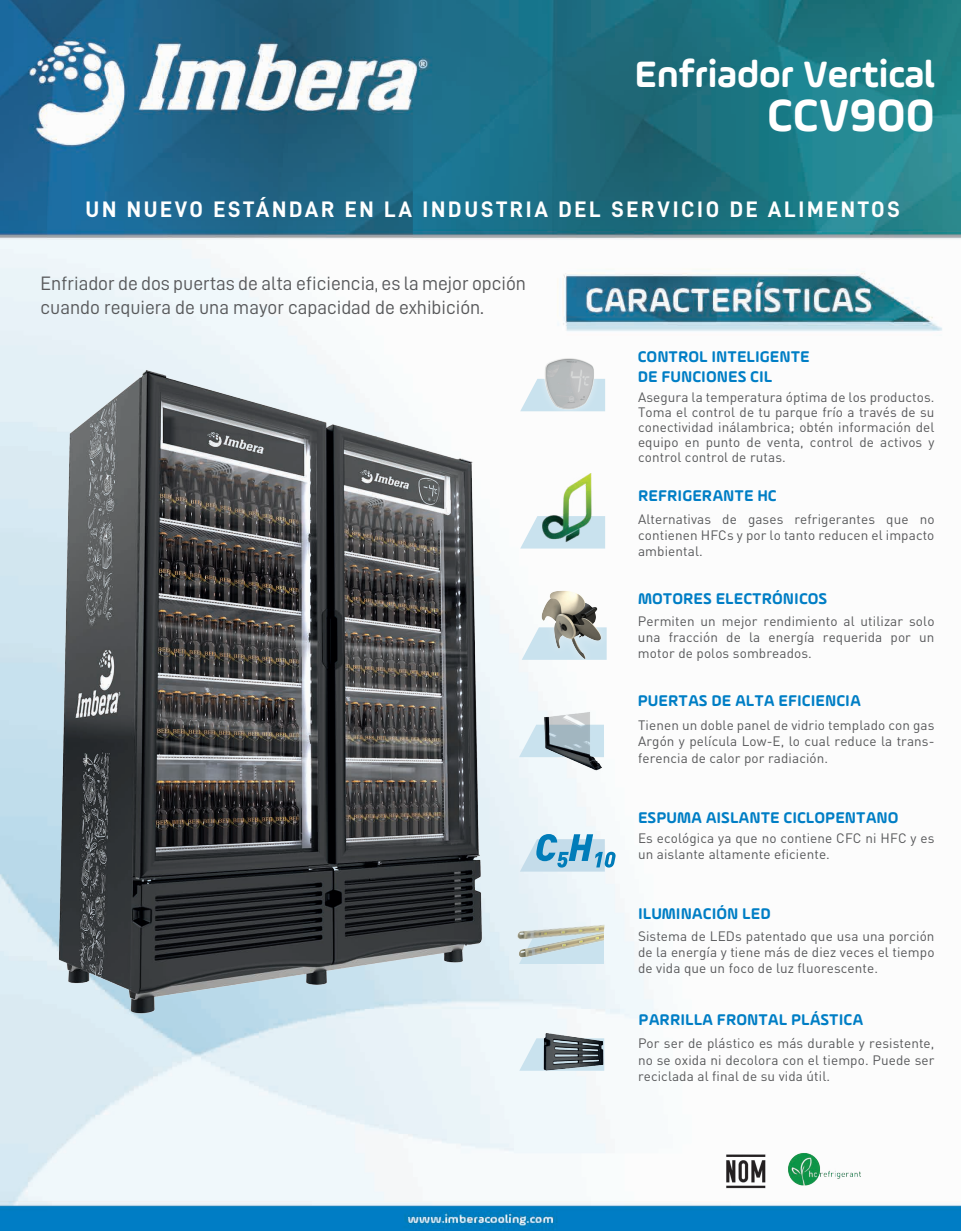
<style>
.page{position:relative;width:961px;height:1231px;background:#fff}
.page>*{position:absolute;margin:0;border:0;box-sizing:border-box;transform-origin:0 0}
.t1{font:700 48px "Ample Soft";color:#fff}
.t2{font:700 39px "Ample Soft";color:#fff}
.t3{font:22.5px "D DIN Bold";letter-spacing:.12em;color:#fff}
.t4{font:19.5px/24px "D DIN";color:#57585a}
.t5{font:700 16.5px/19.8px "Ample Soft";color:#007ec5}
.t6{font:13.5px/16.2px "DIN Pro";letter-spacing:.01em;color:#57585a;text-align:justify}
</style>
<div class="page">
<img style="left:0;top:0;width:961px;height:1231px">
<img style="left:30px;top:368px;width:478px;height:659px">
<img style="left:786px;top:1150px;width:79px;height:39px">
<img style="left:725px;top:1153px;width:41px;height:35px">
<svg style="left:520px;top:516px;width:85px;height:32px"></svg>
<img style="left:534px;top:473px;width:70px;height:71px">
<svg style="left:521px;top:627px;width:5px;height:33px"></svg>
<img style="left:529px;top:666px;width:85px;height:6px">
<img style="left:526px;top:576px;width:90px;height:90px">
<img style="left:506px;top:988px;width:98px;height:8px">
<img style="left:500px;top:879px;width:108px;height:109px">
<svg style="left:519px;top:724px;width:85px;height:33px"></svg>
<img style="left:533px;top:707px;width:69px;height:67px">
<svg style="left:519px;top:1038px;width:22px;height:32px"></svg>
<img style="left:541px;top:1021px;width:66px;height:63px">
<svg style="left:520px;top:379px;width:8px;height:32px"></svg>
<img style="left:534px;top:348px;width:70px;height:72px">
<img style="left:528px;top:355px;width:79px;height:63px">
<svg style="left:520px;top:834px;width:95px;height:37px;background:#9ac8e0"></svg>
<h2 class="t2" style="left:634px;top:50px;width:302px">Enfriador Vertical</h2>
<h1 class="t1" style="left:767px;top:86px;width:169px">CCV900</h1>
<h3 class="t3" style="left:86px;top:196px;width:815px">UN NUEVO ESTÁNDAR EN LA INDUSTRIA DEL SERVICIO DE ALIMENTOS</h3>
<h3 class="t4" style="left:41px;top:271px;width:487px">Enfriador de dos puertas de alta eficiencia, es la mejor opción cuando requiera de una mayor capacidad de exhibición.</h3>
<p class="t5" style="left:637px;top:346px;width:174px">CONTROL INTELIGENTE<br>DE FUNCIONES CIL</p>
<p class="t6" style="left:638px;top:388px;width:298px;line-height:15px">Asegura la temperatura óptima de los productos.<br>Toma el control de tu parque frío a través de su conectividad inálambrica; obtén información del equipo en punto de venta, control de activos y control control de rutas.</p>
<p class="t5" style="left:638px;top:485px;width:140px">REFRIGERANTE HC</p>
<p class="t6" style="left:638px;top:509px;width:298px">Alternativas de gases refrigerantes que no contienen HFCs y por lo tanto reducen el impacto ambiental.</p>
<p class="t5" style="left:638px;top:588px;width:191px">MOTORES ELECTRÓNICOS</p>
<p class="t6" style="left:638px;top:611px;width:298px">Permiten un mejor rendimiento al utilizar solo una fracción de la energía requerida por un motor de polos sombreados.</p>
<p class="t5" style="left:637px;top:690px;width:225px">PUERTAS DE ALTA EFICIENCIA</p>
<p class="t6" style="left:638px;top:716px;width:298px">Tienen un doble panel de vidrio templado con gas Argón y película Low-E, lo cual reduce la trans&shy;ferencia de calor por radiación.</p>
<p class="t5" style="left:638px;top:807px;width:262px">ESPUMA AISLANTE CICLOPENTANO</p>
<p class="t6" style="left:638px;top:828px;width:298px">Es ecológica ya que no contiene CFC ni HFC y es un aislante altamente eficiente.</p>
<p class="t5" style="left:638px;top:903px;width:134px">ILUMINACIÓN LED</p>
<p class="t6" style="left:638px;top:926px;width:298px">Sistema de LEDs patentado que usa una porción de la energía y tiene más de diez veces el tiempo de vida que un foco de luz fluorescente.</p>
<p class="t5" style="left:638px;top:1009px;width:226px">PARRILLA FRONTAL PLÁSTICA</p>
<p class="t6" style="left:638px;top:1034px;width:298px">Por ser de plástico es más durable y resistente, no se oxida ni decolora con el tiempo. Puede ser reciclada al final de su vida útil.</p>
</div>
